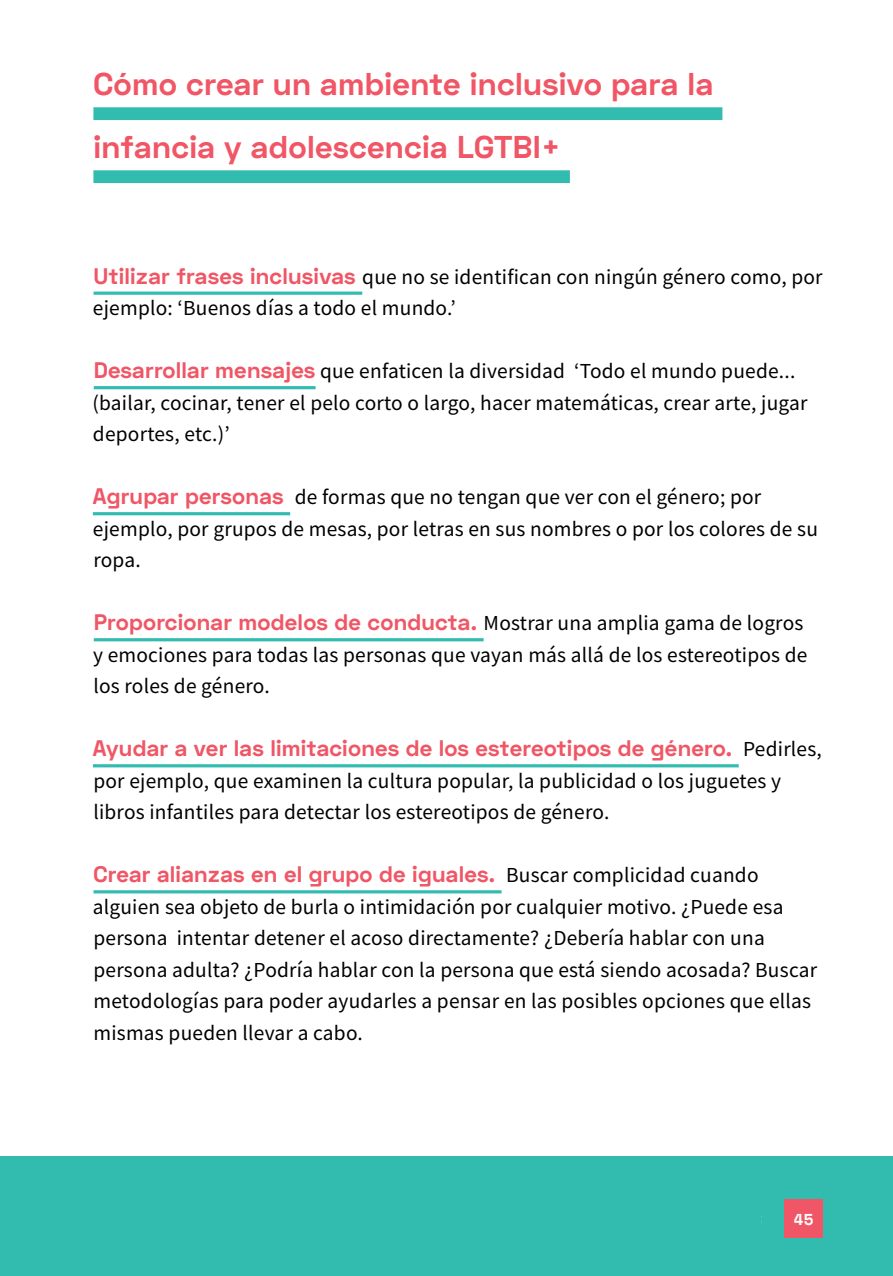
<style>
.page{position:relative;width:893px;height:1276px;background:#fff}
.page>*{position:absolute;margin:0;border:0;box-sizing:border-box;transform-origin:0 0}
.t1{font:700 31.5px/63px "Space Text";letter-spacing:.01em;color:#f05665}
.t2{font:700 22.5px "Space Text";letter-spacing:.01em;color:#f05665}
.t3{font:21.38px/31.5px "Source Sans Pro";letter-spacing:.01em;color:#000}
.t4{font:700 15.75px "Space Mono";color:#fff}
.s1{font-family:"Space Text";font-weight:700;font-size:22.5px;color:#f05665}
.s2{font-family:"Source Sans Pro";font-weight:400;font-size:21.38px;color:#000}
</style>
<div class="page">
<div style="left:0;top:1156px;width:893px;height:120px;background:#31bcaf"></div>
<div style="left:784px;top:1199px;width:39px;height:38px;background:#f05665"></div>
<div style="left:93px;top:107px;width:629px;height:13px;background:#31bcaf"></div>
<div style="left:93px;top:170px;width:477px;height:13px;background:#31bcaf"></div>
<svg style="left:94px;top:291px;width:268px;height:4px"></svg>
<hr style="left:94px;top:386px;width:222px;height:3px;background:#31bcaf">
<hr style="left:93px;top:512px;width:197px;height:3px;background:#31bcaf">
<hr style="left:94px;top:638px;width:390px;height:3px;background:#31bcaf">
<hr style="left:93px;top:764px;width:646px;height:3px;background:#31bcaf">
<hr style="left:93px;top:890px;width:409px;height:3px;background:#31bcaf">
<h1 class="t1" style="left:93px;top:53px;width:621px">Cómo crear un ambiente inclusivo para la infancia y adolescencia LGTBI+</h1>
<p class="t3" style="left:93px;top:261px;width:731px"><span class="s1">Utilizar frases inclusivas</span> que no se identifican con ningún género como, por ejemplo: ‘Buenos días a todo el mundo.’</p>
<p class="t3" style="left:93px;top:355px;width:716px"><span class="s1">Desarrollar mensajes</span> que enfaticen la diversidad ‘Todo el mundo puede... (bailar, cocinar, tener el pelo corto o largo, hacer matemáticas, crear arte, jugar deportes, etc.)’</p>
<p class="t3" style="left:93px;top:481px;width:727px"><span class="s1">Agrupar personas</span> de formas que no tengan que ver con el género; por ejemplo, por grupos de mesas, por letras en sus nombres o por los colores de su ropa.</p>
<p class="t2" style="left:94px;top:607px;width:711px">Proporcionar modelos de conducta. <span class="s2">Mostrar una amplia gama de logros</span></p>
<p class="t3" style="left:93px;top:639px;width:716px">y emociones para todas las personas que vayan más allá de los estereotipos de los roles de género.</p>
<p class="t2" style="left:93px;top:733px;width:731px">Ayudar a ver las limitaciones de los estereotipos de género. <span class="s2">Pedirles,</span></p>
<p class="t3" style="left:93px;top:765px;width:689px">por ejemplo, que examinen la cultura popular, la publicidad o los juguetes y libros infantiles para detectar los estereotipos de género.</p>
<p class="t2" style="left:93px;top:859px;width:667px">Crear alianzas en el grupo de iguales. <span class="s2">Buscar complicidad cuando</span></p>
<p class="t3" style="left:93px;top:891px;width:726px">alguien sea objeto de burla o intimidación por cualquier motivo. ¿Puede esa persona intentar detener el acoso directamente? ¿Debería hablar con una persona adulta? ¿Podría hablar con la persona que está siendo acosada? Buscar metodologías para poder ayudarles a pensar en las posibles opciones que ellas mismas pueden llevar a cabo.</p>
<p class="t4" style="left:794px;top:1207px;width:21px">45</p>
</div>
